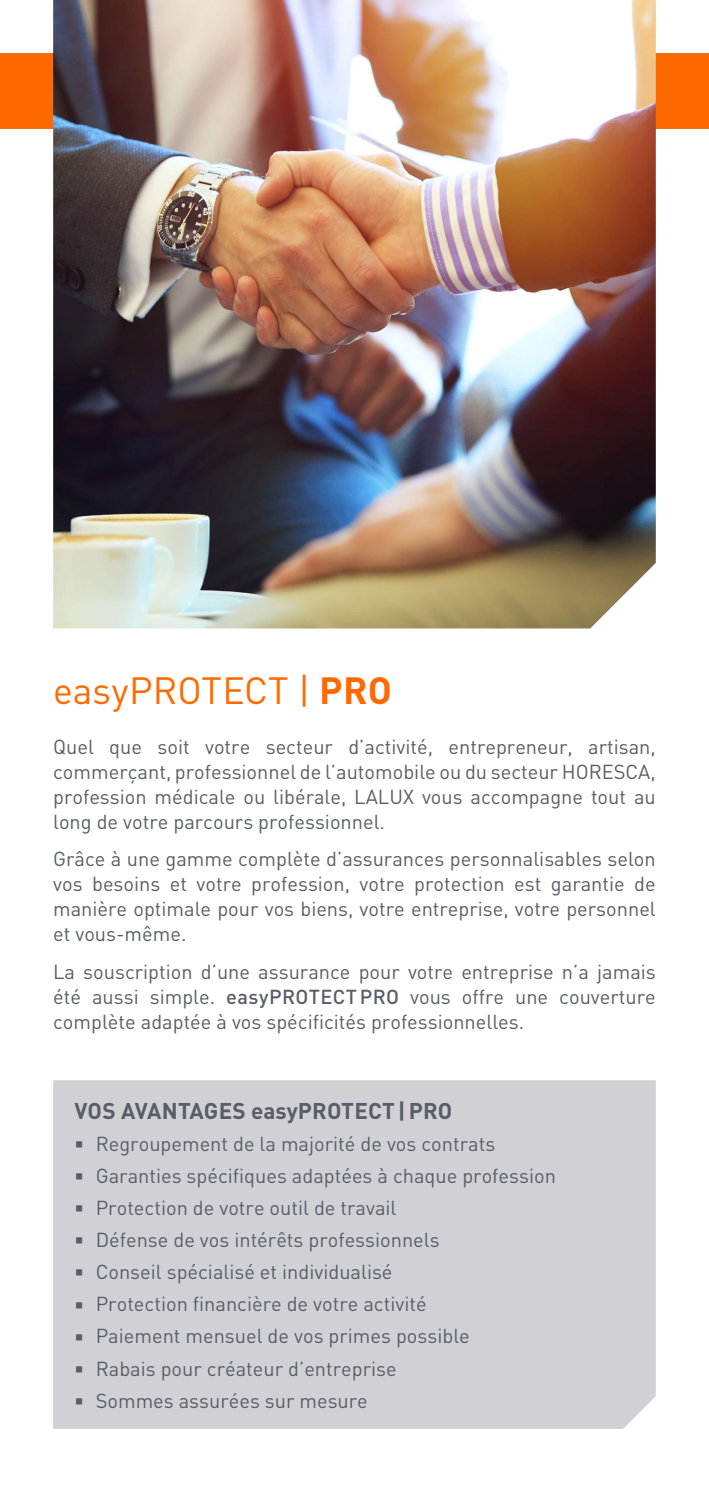
<style>
.page{position:relative;width:709px;height:1489px;background:#fff}
.page>*{position:absolute;margin:0;border:0;box-sizing:border-box;transform-origin:0 0}
.t1{font:37.5px "DIN Pro";color:#ff6a00}
.t2{font:700 22.5px "DIN Pro";color:#5a5d67}
.t3{font:20px/25px "DIN Pro";color:#5a5d67;text-align:justify}
.s1{font-weight:700}
.s2{font-weight:500}
</style>
<div class="page">
<div style="left:53px;top:1080px;width:603px;height:348px;background:#d1d1d5"></div>
<div style="left:0;top:53px;width:709px;height:75px;background:#ff6a00"></div>
<img style="left:53px;top:0;width:603px;height:628px">
<svg style="left:76px;top:1141px;width:6px;height:6px"></svg>
<svg style="left:76px;top:1173px;width:6px;height:6px"></svg>
<svg style="left:76px;top:1205px;width:6px;height:6px"></svg>
<svg style="left:76px;top:1237px;width:6px;height:6px"></svg>
<svg style="left:76px;top:1269px;width:6px;height:6px"></svg>
<svg style="left:76px;top:1301px;width:6px;height:6px"></svg>
<svg style="left:76px;top:1333px;width:6px;height:6px"></svg>
<svg style="left:76px;top:1365px;width:6px;height:7px"></svg>
<svg style="left:76px;top:1397px;width:6px;height:7px"></svg>
<h1 class="t1" style="left:53px;top:664px;width:340px">easyPROTECT | <span class="s1">PRO</span></h1>
<p class="t3" style="left:53px;top:733px;width:604px">Quel que soit votre secteur d’activité, entrepreneur, artisan, commerçant, professionnel de l’automobile ou du secteur HORESCA, profession médicale ou libérale, LALUX vous accompagne tout au long de votre parcours professionnel.</p>
<p class="t3" style="left:53px;top:845px;width:604px">Grâce à une gamme complète d’assurances personnalisables selon vos besoins et votre profession, votre protection est garantie de manière optimale pour vos biens, votre entreprise, votre personnel et vous-même.</p>
<p class="t3" style="left:53px;top:958px;width:604px">La souscription d’une assurance pour votre entreprise n’a jamais été aussi simple. <span class="s2">easyPROTECTPRO</span> vous offre une couverture complète adaptée à vos spécificités professionnelles.</p>
<p class="t2" style="left:75px;top:1095px;width:379px">VOS AVANTAGES easyPROTECT|PRO</p>
<p class="t3" style="left:96px;top:1126px;width:461px;line-height:32px;text-align:left">Regroupement de la majorité de vos contrats Garanties spécifiques adaptées à chaque profession Protection de votre outil de travail<br>Défense de vos intérêts professionnels<br>Conseil spécialisé et individualisé<br>Protection financière de votre activité<br>Paiement mensuel de vos primes possible<br>Rabais pour créateur d’entreprise<br>Sommes assurées sur mesure</p>
</div>
